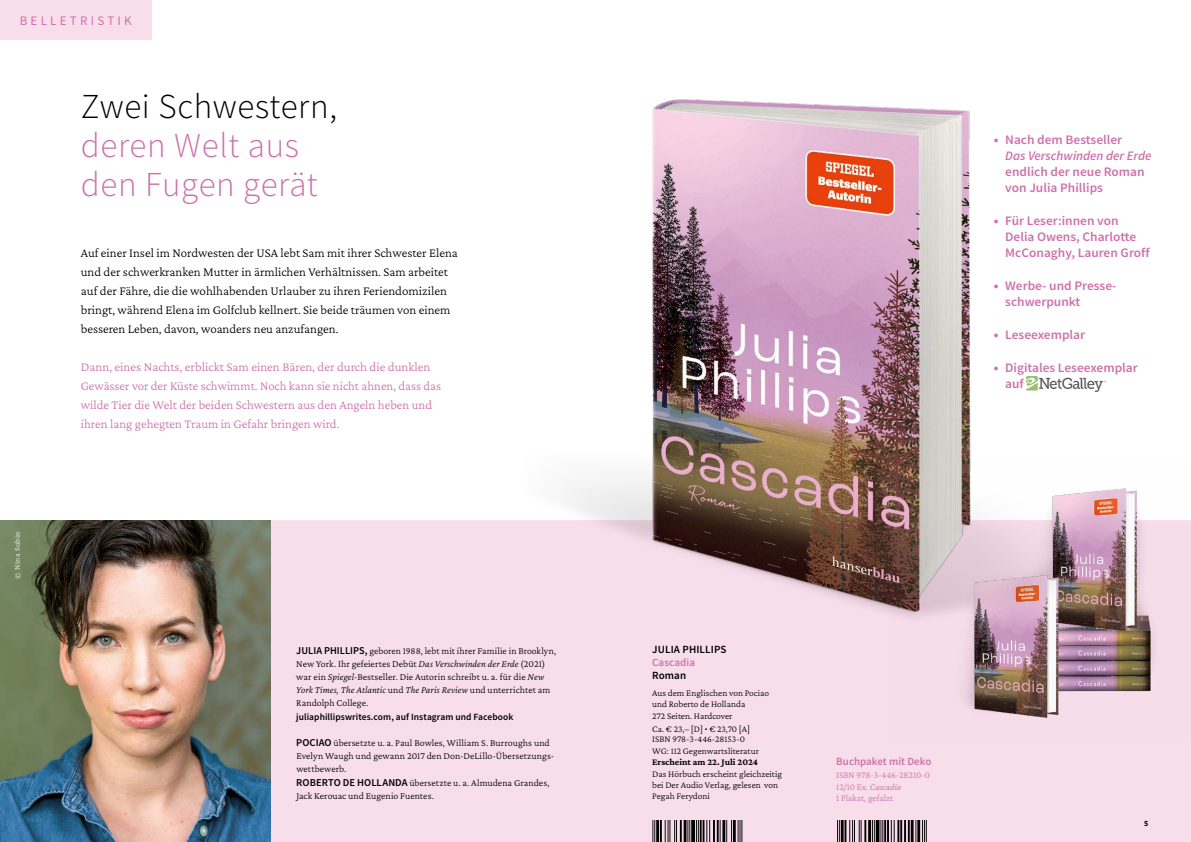
<style>
.page{position:relative;width:1191px;height:842px;background:#fff}
.page>*{position:absolute;margin:0;border:0;box-sizing:border-box;transform-origin:0 0}
.t1{font:300 35px/39px "Source Sans Pro";letter-spacing:.02em;color:#cd71aa}
.t2{font:300 35px "Source Sans Pro";letter-spacing:.02em;color:#000}
.t3{font:300 13px/19px "Crimson Pro";color:#000}
.t4{font:300 13px/19px "Crimson Pro";color:#cd71aa}
.t5{font:600 13px/16px "Source Sans Pro";color:#cd71aa}
.t6{font:italic 600 13px/16px "Source Sans Pro";color:#cd71aa}
.t7{font:13px "Source Sans Pro";letter-spacing:.25em;color:#cd71aa}
.t8{font:600 11px "Source Sans Pro";color:#cd71aa}
.t9{font:600 11px "Source Sans Pro";letter-spacing:.01em;color:#000}
.t10{font:300 10px/13px "Crimson Pro";letter-spacing:.005em;color:#000}
.t11{font:300 9.5px/11.4px "Crimson Pro";color:#000}
.t12{font:300 9.5px/11.5px "Crimson Pro";color:#cd71aa}
.t13{font:600 9.5px "Source Sans Pro";letter-spacing:.005em;color:#000}
.t14{font:700 9.5px "Crimson Pro";color:#000}
.t15{font:300 8px "Crimson Pro";letter-spacing:.05em;color:#fff}
.t16{font:700 8px "Source Sans Pro";color:#000}
.s1{font-family:"Source Sans Pro";font-weight:600;font-size:10.5px}
.s2{font-style:italic}
.s3{font-weight:700;font-style:normal;font-size:13.5px}
.s4{font-style:normal}
.s5{font-weight:700;font-size:13.5px}
</style>
<div class="page">
<div style="left:270px;top:520px;width:921px;height:322px;background:#f8ddeb"></div>
<img style="left:646px;top:820px;width:99px;height:22px">
<img style="left:889px;top:488px;width:302px;height:252px">
<div style="left:0;top:0;width:152px;height:40px;background:#f8ddeb"></div>
<img style="left:0;top:520px;width:270px;height:322px">
<img style="left:527px;top:99px;width:577px;height:540px">
<img style="left:831px;top:820px;width:97px;height:22px">
<img style="left:1026px;top:376px;width:79px;height:15px">
<h2 class="t7" style="left:20px;top:12px;width:114px">BELLETRISTIK</h2>
<h1 class="t2" style="left:81px;top:85px;width:258px">Zwei Schwestern,</h1>
<h1 class="t1" style="left:81px;top:126px;width:238px">deren Welt aus den Fugen gerät</h1>
<p class="t15" style="left:12px;top:578px;width:48px;rotate:-90deg">© Nina Subin</p>
<p class="t3" style="left:81px;top:243px;width:378px">Auf einer Insel im Nordwesten der USA lebt Sam mit ihrer Schwester Elena und der schwerkranken Mutter in ärmlichen Verhältnissen. Sam arbeitet auf der Fähre, die die wohlhabenden Urlauber zu ihren Feriendomizilen bringt, während Elena im Golfclub kellnert. Sie beide träumen von einem besseren Leben, davon, woanders neu anzufangen.</p>
<p class="t4" style="left:81px;top:357px;width:362px">Dann, eines Nachts, erblickt Sam einen Bären, der durch die dunklen Gewässer vor der Küste schwimmt. Noch kann sie nicht ahnen, dass das wilde Tier die Welt der beiden Schwestern aus den Angeln heben und ihren lang gehegten Traum in Gefahr bringen wird.</p>
<p class="t10" style="left:296px;top:644px;width:261px"><span class="s1">JULIA PHILLIPS,</span> geboren 1988, lebt mit ihrer Familie in Brooklyn, New York. Ihr gefeiertes Debüt <span class="s2">Das Verschwinden der Erde</span> (2021) war ein <span class="s2">Spiegel</span>-Bestseller. Die Autorin schreibt u. a. für die <span class="s2">New York Times, The Atlantic</span> und <span class="s2">The Paris Review</span> und unterrichtet am Randolph College.</p>
<p class="t13" style="left:296px;top:711px;width:219px">juliaphillipswrites.com, auf Instagram und Facebook</p>
<p class="t10" style="left:296px;top:736px;width:259px"><span class="s1">POCIAO</span> übersetzte u. a. Paul Bowles, William S. Burroughs und<br>Evelyn Waugh und gewann 2017 den Don-DeLillo-Übersetzungs&shy;wettbewerb.</p>
<p class="t10" style="left:296px;top:776px;width:255px"><span class="s1">ROBERTO DE HOLLANDA</span> übersetzte u. a. Almudena Grandes,<br>Jack Kerouac und Eugenio Fuentes.</p>
<h2 class="t6" style="left:1005px;top:132px;width:148px;text-indent:-11px"><span class="s3">•</span> <span class="s4">Nach dem Bestseller<br></span>Das Verschwinden der Erde</h2>
<h2 class="t5" style="left:1005px;top:164px;width:141px">endlich der neue Roman von Julia Phillips</h2>
<h2 class="t5" style="left:1005px;top:213px;width:146px;text-indent:-11px"><span class="s5">•</span> Für Leser:innen von<br>Delia Owens, Charlotte<br>McConaghy, Lauren Groff</h2>
<h2 class="t5" style="left:1005px;top:278px;width:112px;text-indent:-11px"><span class="s5">•</span> Werbe- und Presse&shy;schwerpunkt</h2>
<h2 class="t5" style="left:994px;top:327px;width:93px"><span class="s5">•</span> Leseexemplar</h2>
<h2 class="t5" style="left:1005px;top:360px;width:134px;text-indent:-11px"><span class="s5">•</span> Digitales Leseexemplar auf</h2>
<p class="t9" style="left:652px;top:642px;width:76px">JULIA PHILLIPS</p>
<p class="t8" style="left:652px;top:655px;width:44px">Cascadia</p>
<p class="t9" style="left:652px;top:668px;width:35px">Roman</p>
<p class="t11" style="left:652px;top:687px;width:118px">Aus dem Englischen von Pociao und Roberto de Hollanda<br>272 Seiten. Hardcover</p>
<p class="t11" style="left:652px;top:723px;width:99px;line-height:10.3px">Ca. € 23,– [D] <sup>.</sup> € 23,70 [A]<br>ISBN 978-3-446-28153-0</p>
<p class="t11" style="left:652px;top:745px;width:108px">WG: 112 Gegenwartsliteratur</p>
<p class="t14" style="left:652px;top:756px;width:107px">Erscheint am 22. Juli 2024</p>
<p class="t11" style="left:652px;top:767px;width:131px">Das Hörbuch erscheint gleichzeitig bei Der Audio Verlag, gelesen von<br>Pegah Ferydoni</p>
<p class="t8" style="left:836px;top:754px;width:97px">Buchpaket mit Deko</p>
<p class="t12" style="left:836px;top:769px;width:95px">ISBN 978-3-446-28210-0<br>12/10 Ex. <span class="s2">Cascadia<br></span>1 Plakat, gefalzt</p>
<p class="t16" style="left:1144px;top:818px;width:6px">5</p>
</div>
